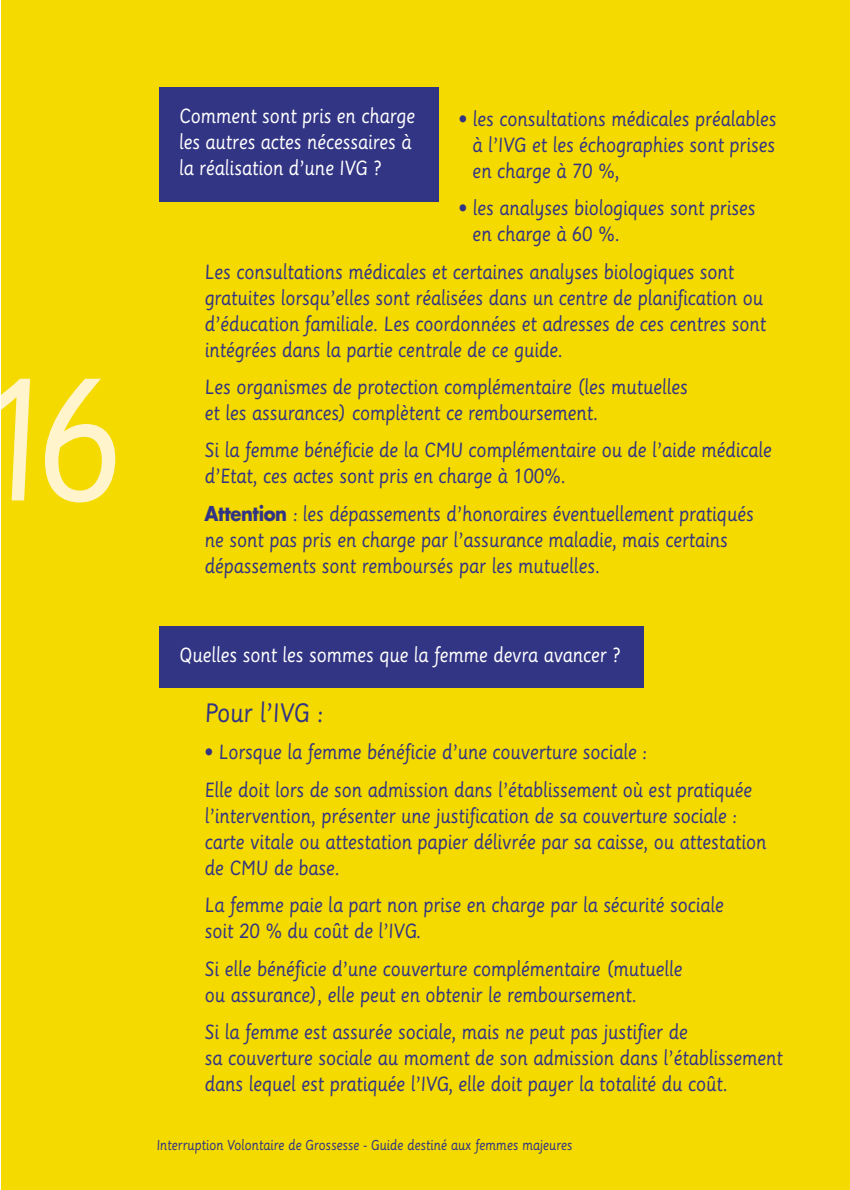
<style>
.page{position:relative;width:850px;height:1190px;background:#fff}
.page>*{position:absolute;margin:0;border:0;box-sizing:border-box;transform-origin:0 0}
.t1{font:170px "Sassoon Primary";color:#fff4cc;scale:.9 1}
.t2{font:26px "Sassoon Primary";letter-spacing:-.02em;color:#323484;scale:.9 1}
.t3{font:20px/26px "Sassoon Primary";letter-spacing:-.02em;color:#323484;scale:.9 1}
.t4{font:20px/26px "Sassoon Primary";letter-spacing:-.02em;color:#fff;scale:.9 1}
.t5{font:14px "Sassoon Primary";letter-spacing:-.02em;color:#323484;scale:.9 1}
.s1{font-family:"Futura";font-weight:700}
</style>
<div class="page">
<div style="left:1px;top:0;width:849px;height:1190px;background:#f5da00"></div>
<div style="left:159px;top:87px;width:280px;height:114px;background:#323484"></div>
<div style="left:159px;top:626px;width:484px;height:62px;background:#323484"></div>
<h1 class="t1" style="left:-31px;top:366px;width:172px">16</h1>
<p class="t4" style="left:179px;top:105px;width:264px">Comment sont pris en charge les autres actes nécessaires à la réalisation d’une IVG ?</p>
<p class="t3" style="left:472px;top:108px;width:340px;text-align:justify;text-indent:-14px">• les consultations médicales préalables à l’IVG et les échographies sont prises en charge à 70 %,</p>
<p class="t3" style="left:472px;top:197px;width:316px;text-indent:-14px">• les analyses biologiques sont prises en charge à 60 %.</p>
<p class="t3" style="left:205px;top:260px;width:625px">Les consultations médicales et certaines analyses biologiques sont gratuites lorsqu’elles sont réalisées dans un centre de planification ou d’éducation familiale. Les coordonnées et adresses de ces centres sont intégrées dans la partie centrale de ce guide.</p>
<p class="t3" style="left:205px;top:376px;width:539px">Les organismes de protection complémentaire (les mutuelles et les assurances) complètent ce remboursement.</p>
<p class="t3" style="left:205px;top:439px;width:632px">Si la femme bénéficie de la CMU complémentaire ou de l’aide médicale d’Etat, ces actes sont pris en charge à 100%.</p>
<p class="t3" style="left:205px;top:503px;width:612px"><span class="s1">Attention</span> : les dépassements d’honoraires éventuellement pratiqués ne sont pas pris en charge par l’assurance maladie, mais certains dépassements sont remboursés par les mutuelles.</p>
<p class="t4" style="left:179px;top:643px;width:492px">Quelles sont les sommes que la femme devra avancer ?</p>
<h2 class="t2" style="left:205px;top:702px;width:134px">Pour l’IVG :</h2>
<p class="t3" style="left:205px;top:736px;width:610px;line-height:37.4px">• Lorsque la femme bénéficie d’une couverture sociale :<br>Elle doit lors de son admission dans l’établissement où est pratiquée</p>
<p class="t3" style="left:205px;top:805px;width:626px">l’intervention, présenter une justification de sa couverture sociale : carte vitale ou attestation papier délivrée par sa caisse, ou attestation de CMU de base.</p>
<p class="t3" style="left:205px;top:894px;width:578px">La femme paie la part non prise en charge par la sécurité sociale soit 20 % du coût de l’IVG.</p>
<p class="t3" style="left:205px;top:957px;width:533px">Si elle bénéficie d’une couverture complémentaire (mutuelle ou assurance), elle peut en obtenir le remboursement.</p>
<p class="t3" style="left:205px;top:1021px;width:644px">Si la femme est assurée sociale, mais ne peut pas justifier de<br>sa couverture sociale au moment de son admission dans l’établissement dans lequel est pratiquée l’IVG, elle doit payer la totalité du coût.</p>
<p class="t5" style="left:156px;top:1139px;width:464px">Interruption Volontaire de Grossesse - Guide destiné aux femmes majeures</p>
</div>
